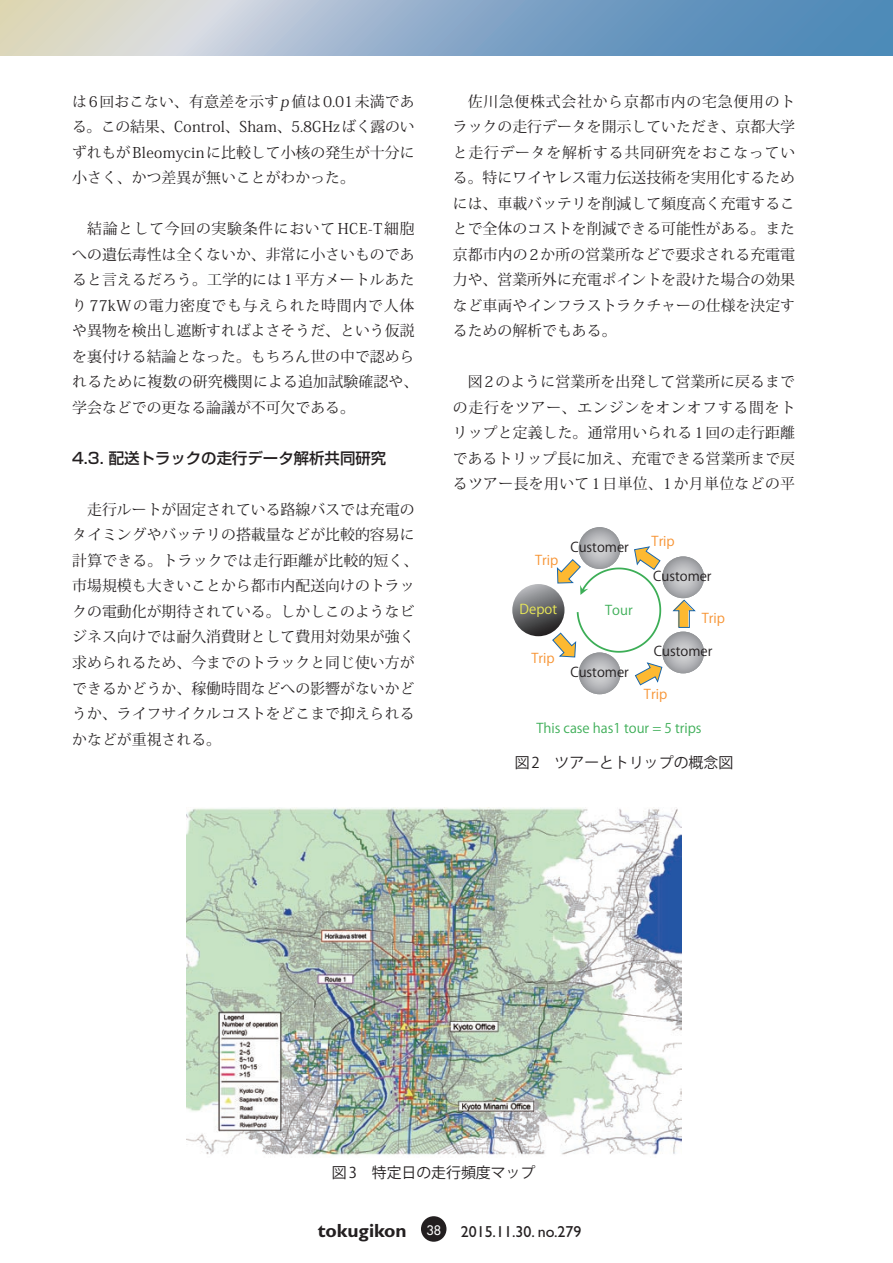
<style>
.page{position:relative;width:893px;height:1263px;background:#fff}
.page>*{position:absolute;margin:0;border:0;box-sizing:border-box;transform-origin:0 0}
.t1{font:15.9px "Gill Sans";color:#231f20}
.特集小見出し2{font:500 15.45px "Shin Go Pro";color:#231f20}
.特集本文{font:14.85px/25.5px "Koz Min Pro";color:#231f20;text-align:justify}
.図タイトル{font:14.85px "Koz Go Pro";color:#231f20}
.t2{font:13.35px "Koz Go Pro";color:#231f20}
.t3{font:13.35px "Koz Go Pro";color:#3dae57}
.t4{font:13.35px "Koz Go Pro";color:#f79332}
.t5{font:13.35px "Koz Go Pro";color:#eae956}
.s1{font-style:italic}
.s2{font-weight:700;font-size:19.2px}
.s3{font-family:"Futura";font-size:12.75px;color:#fff}
</style>
<div class="page">
<div style="left:421px;top:1216px;width:25px;height:26px;background:#231f20;border-radius:50%"></div>
<svg style="left:0;top:0;width:892px;height:55px;background:#94b0c7"></svg>
<svg style="left:512px;top:584px;width:52px;height:52px;background:#6d6e70"></svg>
<svg style="left:579px;top:527px;width:41px;height:42px"></svg>
<svg style="left:662px;top:556px;width:42px;height:42px"></svg>
<svg style="left:662px;top:632px;width:42px;height:41px"></svg>
<svg style="left:579px;top:652px;width:41px;height:42px"></svg>
<svg style="left:673px;top:600px;width:23px;height:28px"></svg>
<svg style="left:552px;top:546px;width:110px;height:139px"></svg>
<img style="left:186px;top:807px;width:495px;height:348px">
<p class="特集本文" style="left:72px;top:88px;width:344px">は 6回おこない、有意差を示す<span class="s1">p</span>値は 0.01未満である。この結果、Control、Sham、5.8GHzばく露のいずれもが Bleomycinに比較して小核の発生が十分に小さく、かつ差異が無いことがわかった。</p>
<p class="特集本文" style="left:72px;top:215px;width:348px;text-align:left;text-indent:15px">結論として今回の実験条件においてHCE-T細胞への遺伝毒性は全くないか、非常に小さいものであると言えるだろう。工学的には 1平方メートルあたり 77kWの電力密度でも与えられた時間内で人体や異物を検出し遮断すればよさそうだ、という仮説を裏付ける結論となった。もちろん世の中で認められるために複数の研究機関による追加試験確認や、学会などでの更なる論議が不可欠である。</p>
<p class="特集小見出し2" style="left:72px;top:446px;width:315px">4.3. 配送トラックの走行データ解析共同研究</p>
<p class="特集本文" style="left:72px;top:496px;width:348px;text-align:left">　走行ルートが固定されている路線バスでは充電のタイミングやバッテリの搭載量などが比較的容易に計算できる。トラックでは走行距離が比較的短く、市場規模も大きいことから都市内配送向けのトラックの電動化が期待されている。しかしこのようなビジネス向けでは耐久消費財として費用対効果が強く求められるため、今までのトラックと同じ使い方ができるかどうか、稼働時間などへの影響がないかどうか、ライフサイクルコストをどこまで抑えられるかなどが重視される。</p>
<p class="特集本文" style="left:453px;top:88px;width:344px">　佐川急便株式会社から京都市内の宅急便用のトラックの走行データを開示していただき、京都大学と走行データを解析する共同研究をおこなっている。特にワイヤレス電力伝送技術を実用化するためには、車載バッテリを削減して頻度高く充電することで全体のコストを削減できる可能性がある。また京都市内の2か所の営業所などで要求される充電電力や、営業所外に充電ポイントを設けた場合の効果など車両やインフラストラクチャーの仕様を決定するための解析でもある。</p>
<p class="特集本文" style="left:453px;top:369px;width:344px">　図 2のように営業所を出発して営業所に戻るまでの走行をツアー、エンジンをオンオフする間をトリップと定義した。通常用いられる 1回の走行距離であるトリップ長に加え、充電できる営業所まで戻るツアー長を用いて 1日単位、1か月単位などの平</p>
<p class="t4" style="left:535px;top:551px;width:25px">Trip</p>
<p class="t5" style="left:520px;top:601px;width:39px">Depot</p>
<p class="t4" style="left:531px;top:650px;width:25px">Trip</p>
<p class="t2" style="left:570px;top:538px;width:60px">Customer</p>
<p class="t3" style="left:605px;top:602px;width:29px">Tour</p>
<p class="t2" style="left:570px;top:664px;width:60px">Customer</p>
<p class="t4" style="left:652px;top:532px;width:25px">Trip</p>
<p class="t2" style="left:653px;top:568px;width:60px">Customer</p>
<p class="t4" style="left:702px;top:610px;width:25px">Trip</p>
<p class="t2" style="left:654px;top:643px;width:60px">Customer</p>
<p class="t4" style="left:644px;top:686px;width:25px">Trip</p>
<p class="t3" style="left:536px;top:719px;width:167px">This case has1 tour = 5 trips</p>
<p class="図タイトル" style="left:515px;top:753px;width:220px">図 2　ツアーとトリップの概念図</p>
<p class="図タイトル" style="left:332px;top:1163px;width:205px">図 3　特定日の走行頻度マップ</p>
<p class="t1" style="left:318px;top:1222px;width:265px"><span class="s2">tokugikon</span> <span class="s3">38</span> 2015.11.30. no.279</p>
</div>
